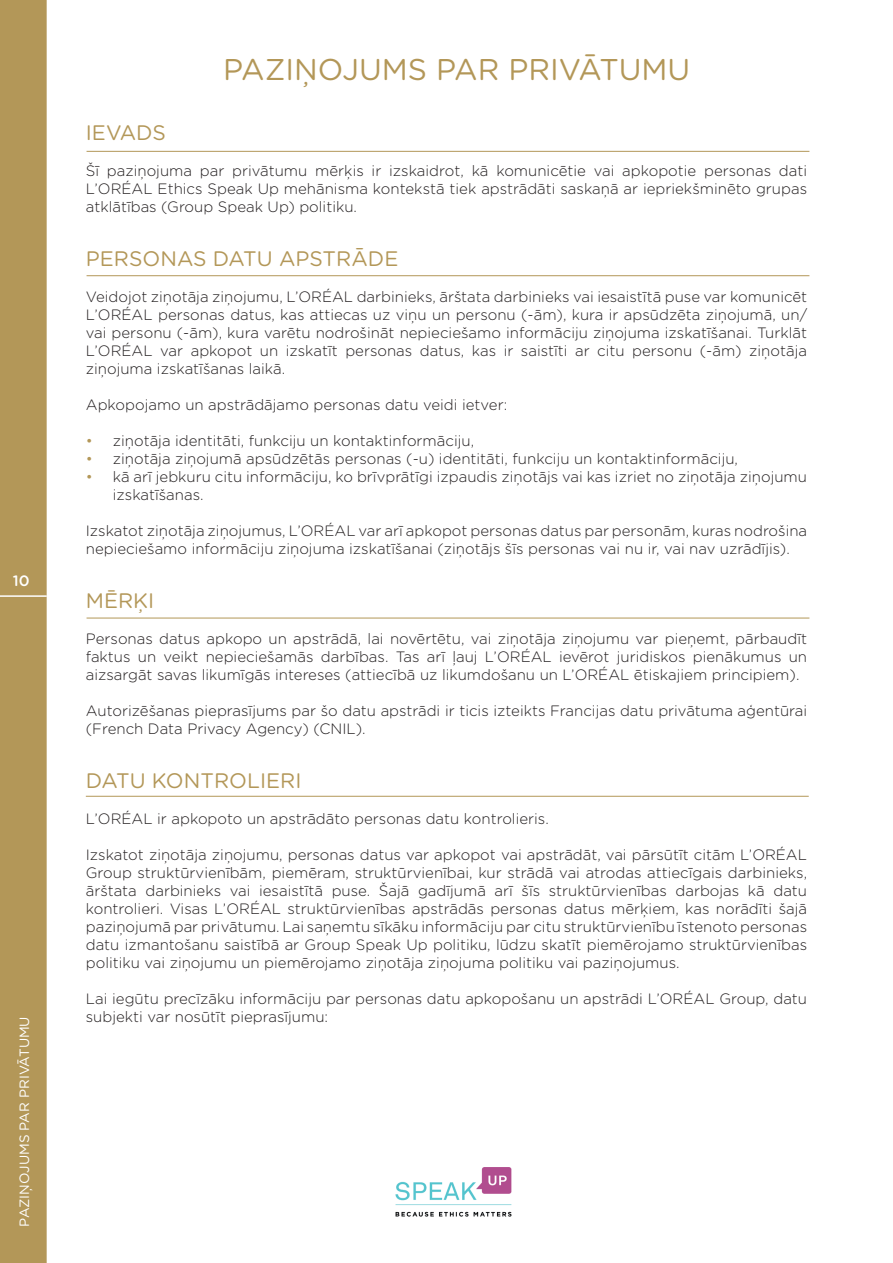
<style>
.page{position:relative;width:893px;height:1263px;background:#fff}
.page>*{position:absolute;margin:0;border:0;box-sizing:border-box;transform-origin:0 0}
.t1{font:30px "Gotham Rounded";color:#b39758}
.t2{font:21px "Gotham Rounded";color:#b39758}
.t3{font:300 15px/18px "Gotham Rounded";color:#231f20;text-align:justify}
.t4{font:500 15px "Gotham Rounded";color:#fff}
.t5{font:13.5px "Gotham Rounded";color:#fff}
.s1{color:#b39758}
</style>
<div class="page">
<div style="left:0;top:0;width:47px;height:1263px;background:#b39758"></div>
<hr style="left:0;top:595px;width:47px;height:2px;background:#fff">
<hr style="left:86px;top:796px;width:723px;height:1px;background:#b39758">
<hr style="left:87px;top:151px;width:722px;height:1px;background:#b39758">
<hr style="left:87px;top:275px;width:722px;height:1px;background:#b39758">
<hr style="left:87px;top:618px;width:722px;height:1px;background:#b39758">
<img style="left:395px;top:1167px;width:117px;height:50px">
<p class="t4" style="left:13px;top:570px;width:18px">10</p>
<p class="t5" style="left:15px;top:1226px;width:212px;rotate:-90deg">PAZIŅOJUMS PAR PRIVĀTUMU</p>
<h1 class="t1" style="left:223px;top:49px;width:469px">PAZIŅOJUMS PAR PRIVĀTUMU</h1>
<h2 class="t2" style="left:86px;top:118px;width:81px">IEVADS</h2>
<p class="t3" style="left:86px;top:161px;width:723px">Šī paziņojuma par privātumu mērķis ir izskaidrot, kā komunicētie vai apkopotie personas dati L’ORÉAL Ethics Speak Up mehānisma kontekstā tiek apstrādāti saskaņā ar iepriekšminēto grupas atklātības (Group Speak Up) politiku.</p>
<h2 class="t2" style="left:86px;top:244px;width:314px">PERSONAS DATU APSTRĀDE</h2>
<p class="t3" style="left:86px;top:287px;width:723px">Veidojot ziņotāja ziņojumu, L’ORÉAL darbinieks, ārštata darbinieks vai iesaistītā puse var komunicēt L’ORÉAL personas datus, kas attiecas uz viņu un personu (-ām), kura ir apsūdzēta ziņojumā, un/ vai personu (-ām), kura varētu nodrošināt nepieciešamo informāciju ziņojuma izskatīšanai. Turklāt L’ORÉAL var apkopot un izskatīt personas datus, kas ir saistīti ar citu personu (-ām) ziņotāja ziņojuma izskatīšanas laikā.</p>
<p class="t3" style="left:86px;top:395px;width:423px">Apkopojamo un apstrādājamo personas datu veidi ietver:</p>
<p class="t3" style="left:86px;top:431px;width:390px"><span class="s1">•</span> ziņotāja identitāti, funkciju un kontaktinformāciju,</p>
<p class="t3" style="left:86px;top:449px;width:654px"><span class="s1">•</span> ziņotāja ziņojumā apsūdzētās personas (-u) identitāti, funkciju un kontaktinformāciju,</p>
<p class="t3" style="left:113px;top:467px;width:696px;text-indent:-27px"><span class="s1">•</span> kā arī jebkuru citu informāciju, ko brīvprātīgi izpaudis ziņotājs vai kas izriet no ziņotāja ziņojumu izskatīšanas.</p>
<p class="t3" style="left:86px;top:521px;width:723px">Izskatot ziņotāja ziņojumus, L’ORÉAL var arī apkopot personas datus par personām, kuras nodrošina nepieciešamo informāciju ziņojuma izskatīšanai (ziņotājs šīs personas vai nu ir, vai nav uzrādījis).</p>
<h2 class="t2" style="left:86px;top:586px;width:70px">MĒRĶI</h2>
<p class="t3" style="left:86px;top:629px;width:723px">Personas datus apkopo un apstrādā, lai novērtētu, vai ziņotāja ziņojumu var pieņemt, pārbaudīt faktus un veikt nepieciešamās darbības. Tas arī ļauj L’ORÉAL ievērot juridiskos pienākumus un aizsargāt savas likumīgās intereses (attiecībā uz likumdošanu un L’ORÉAL ētiskajiem principiem).</p>
<p class="t3" style="left:86px;top:701px;width:723px">Autorizēšanas pieprasījums par šo datu apstrādi ir ticis izteikts Francijas datu privātuma aģentūrai (French Data Privacy Agency) (CNIL).</p>
<h2 class="t2" style="left:86px;top:766px;width:217px">DATU KONTROLIERI</h2>
<p class="t3" style="left:86px;top:809px;width:464px">L’ORÉAL ir apkopoto un apstrādāto personas datu kontrolieris.</p>
<p class="t3" style="left:86px;top:845px;width:723px">Izskatot ziņotāja ziņojumu, personas datus var apkopot vai apstrādāt, vai pārsūtīt citām L’ORÉAL Group struktūrvienībām, piemēram, struktūrvienībai, kur strādā vai atrodas attiecīgais darbinieks, ārštata darbinieks vai iesaistītā puse. Šajā gadījumā arī šīs struktūrvienības darbojas kā datu kontrolieri. Visas L’ORÉAL struktūrvienības apstrādās personas datus mērķiem, kas norādīti šajā paziņojumā par privātumu. Lai saņemtu sīkāku informāciju par citu struktūrvienību īstenoto personas datu izmantošanu saistībā ar Group Speak Up politiku, lūdzu skatīt piemērojamo struktūrvienības politiku vai ziņojumu un piemērojamo ziņotāja ziņojuma politiku vai paziņojumus.</p>
<p class="t3" style="left:86px;top:989px;width:723px">Lai iegūtu precīzāku informāciju par personas datu apkopošanu un apstrādi L’ORÉAL Group, datu subjekti var nosūtīt pieprasījumu:</p>
</div>
